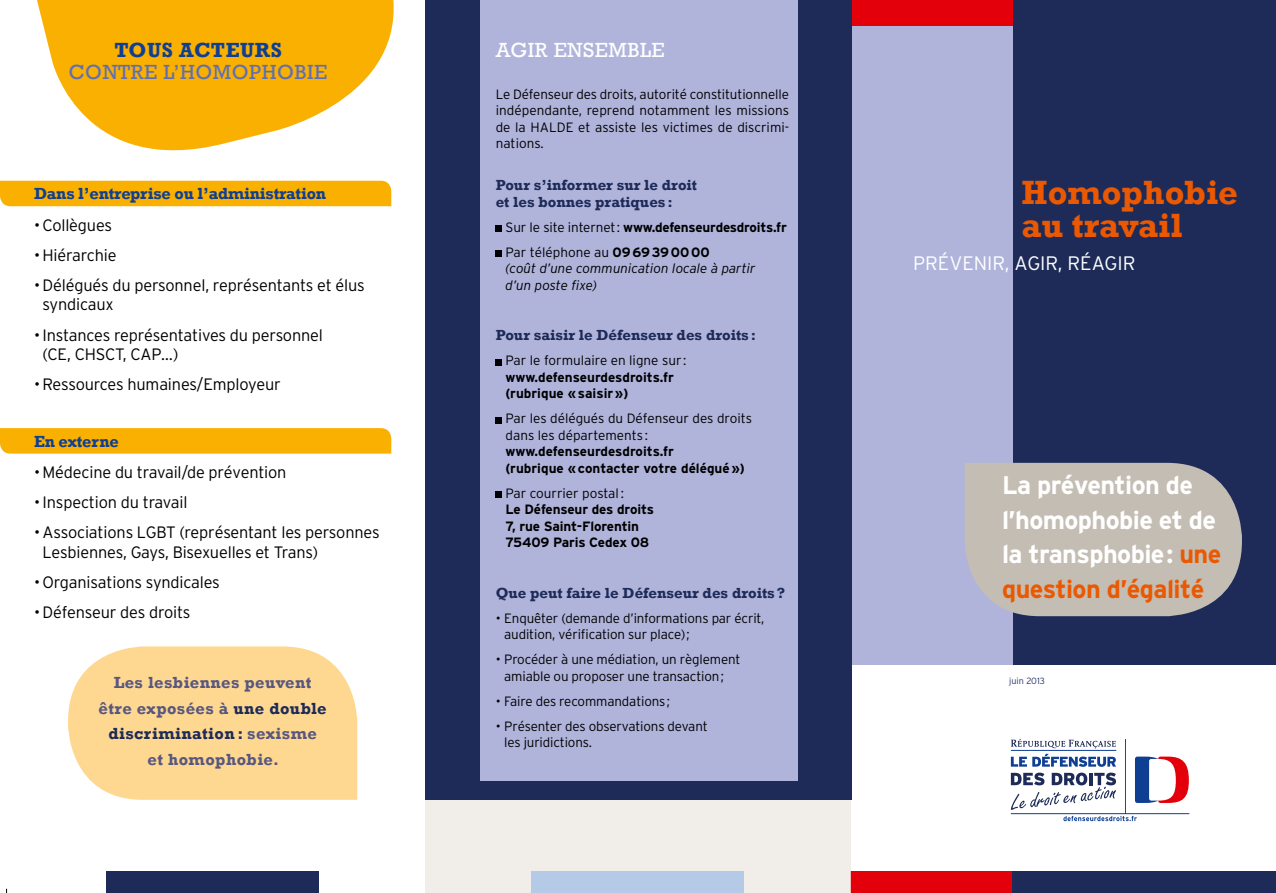
<style>
.page{position:relative;width:1276px;height:893px;background:#fff}
.page>*{position:absolute;margin:0;border:0;box-sizing:border-box;transform-origin:0 0}
.t1{font:700 34.5px/33px "Rockwell";color:#ea5901}
.t2{font:700 25.5px/34.5px "Interstate";letter-spacing:-.02em;color:#fff}
.Tittre_dans_bulle{font:21px/22.5px "Rockwell";letter-spacing:.025em;color:#5f6fb4;text-align:center}
.t3{font:21px "Rockwell";letter-spacing:.025em;color:#fff}
.t4{font:300 19.5px "Interstate";color:#fff}
.t5{font:300 16.5px/19.5px "Interstate";letter-spacing:-.01em;color:#000}
.Tittre_dans_bulle-2{font:700 16.5px/25.5px "Rockwell";letter-spacing:.025em;color:#59577e;text-align:center}
.sous-titre{font:700 16.5px "Rockwell";letter-spacing:-.01em;color:#0f3f93}
.texte_courant{font:700 15px/16.5px "Rockwell";color:#1e2b58}
.texte_courant-2{font:300 13.5px/16.5px "Interstate";letter-spacing:-.01em;color:#000}
.texte_courant-3{font:700 13.5px/16.5px "Interstate";letter-spacing:-.01em;color:#000}
.texte_courant-4{font:italic 300 13.5px/16.5px "Interstate";color:#000}
.t6{font:300 9px "Interstate";color:#26356c}
.s1{font-weight:700;color:#0f3f93}
.s2{color:#1e2b58}
.s3{font-weight:300}
.s4{font-style:normal}
.s5{font-weight:700;font-style:normal}
.s6{color:#ea5901}
</style>
<div class="page">
<div style="left:850px;top:0;width:426px;height:664px;background:#1e2b58"></div>
<div style="left:825px;top:0;width:187px;height:664px;background:#b0b4db"></div>
<div style="left:850px;top:872px;width:284px;height:21px;background:#e3000b"></div>
<div style="left:1012px;top:872px;width:264px;height:21px;background:#1e2b58"></div>
<div style="left:434px;top:0;width:578px;height:26px;background:#e3000b"></div>
<div style="left:425px;top:20px;width:425px;height:873px;background:#eeeae5"></div>
<div style="left:531px;top:872px;width:213px;height:21px;background:#b5cae6"></div>
<div style="left:425px;top:0;width:427px;height:800px;background:#1e2b58"></div>
<div style="left:480px;top:0;width:318px;height:781px;background:#b0b4db"></div>
<div style="left:496px;top:225px;width:6px;height:7px;background:#000"></div>
<div style="left:496px;top:250px;width:6px;height:7px;background:#000"></div>
<svg style="left:496px;top:359px;width:6px;height:6px"></svg>
<svg style="left:496px;top:417px;width:6px;height:6px"></svg>
<div style="left:496px;top:491px;width:6px;height:7px;background:#000"></div>
<svg style="left:68px;top:646px;width:289px;height:154px;background:#fedb99"></svg>
<svg style="left:964px;top:463px;width:278px;height:153px;background:#bab5af"></svg>
<div style="left:106px;top:872px;width:213px;height:21px;background:#1e2b58"></div>
<svg style="left:37px;top:0;width:357px;height:151px;fill:#f9b000"></svg>
<div style="left:0;top:181px;width:391px;height:25px;background:#f9b000"></div>
<svg style="left:0;top:428px;width:391px;height:26px;background:#f9b105"></svg>
<hr style="left:1125px;top:739px;width:1px;height:75px;background:#e3000b">
<svg style="left:1135px;top:757px;width:53px;height:46px"></svg>
<svg style="left:1011px;top:754px;width:105px;height:13px"></svg>
<svg style="left:1063px;top:816px;width:73px;height:5px"></svg>
<hr style="left:1011px;top:813px;width:178px;height:1px;background:#0f3f93">
<svg style="left:1010px;top:773px;width:106px;height:37px"></svg>
<hr style="left:1011px;top:750px;width:105px;height:1px;background:#0f3f93">
<svg style="left:1011px;top:739px;width:105px;height:9px"></svg>
<p class="Tittre_dans_bulle" style="left:69px;top:39px;width:260px"><span class="s1">TOUS ACTEURS<br></span>CONTRE L’HOMOPHOBIE</p>
<p class="sous-titre" style="left:34px;top:184px;width:294px">Dans l’entreprise ou l’administration</p>
<p class="t5" style="left:34px;top:215px;width:80px">• Collègues</p>
<p class="t5" style="left:34px;top:245px;width:84px">• Hiérarchie</p>
<p class="t5" style="left:43px;top:275px;width:324px;text-indent:-9px">• Délégués du personnel, représentants et élus syndicaux</p>
<p class="t5" style="left:43px;top:325px;width:282px;text-indent:-9px">• Instances représentatives du personnel (CE, CHSCT, CAP…)</p>
<p class="t5" style="left:34px;top:374px;width:248px">• Ressources humaines/Employeur</p>
<p class="sous-titre" style="left:34px;top:431px;width:86px">En externe</p>
<p class="t5" style="left:34px;top:462px;width:254px">• Médecine du travail/de prévention</p>
<p class="t5" style="left:34px;top:492px;width:155px">• Inspection du travail</p>
<p class="t5" style="left:43px;top:523px;width:339px;text-indent:-9px">• Associations LGBT (représentant les personnes<br>Lesbiennes, Gays, Bisexuelles et Trans)</p>
<p class="t5" style="left:34px;top:572px;width:187px">• Organisations syndicales</p>
<p class="t5" style="left:34px;top:602px;width:158px">• Défenseur des droits</p>
<p class="Tittre_dans_bulle-2" style="left:99px;top:670px;width:230px">Les lesbiennes peuvent être exposées à <span class="s2">une double discrimination :</span> sexisme et homophobie.</p>
<p class="t3" style="left:496px;top:38px;width:170px">AGIR ENSEMBLE</p>
<p class="texte_courant-2" style="left:496px;top:86px;width:295px;text-align:justify">Le Défenseur des droits, autorité constitutionnelle indépendante, reprend notamment les missions de la HALDE et assiste les victimes de discrimi&shy;nations.</p>
<p class="texte_courant" style="left:496px;top:177px;width:203px">Pour s’informer sur le droit et les bonnes pratiques:</p>
<p class="texte_courant-3" style="left:505px;top:219px;width:283px"><span class="s3">Sur le site internet:</span> www.defenseurdesdroits.fr</p>
<p class="texte_courant-4" style="left:505px;top:244px;width:252px"><span class="s4">Par téléphone au</span> <span class="s5">0969390000<br></span>(coût d’une communication locale à partir d’un poste fixe)</p>
<p class="texte_courant" style="left:496px;top:327px;width:262px">Pour saisir le Défenseur des droits:</p>
<p class="texte_courant-3" style="left:505px;top:352px;width:182px"><span class="s3">Par le formulaire en ligne sur : </span>www.defenseurdesdroits.fr (rubrique «saisir»)</p>
<p class="texte_courant-3" style="left:505px;top:410px;width:248px"><span class="s3">Par les délégués du Défenseur des droits dans les départements : </span>www.defenseurdesdroits.fr<br>(rubrique «contacter votre délégué»)</p>
<p class="texte_courant-3" style="left:505px;top:485px;width:150px"><span class="s3">Par courrier postal:<br></span>Le Défenseur des droits<br>7, rue Saint-Florentin<br>75409 Paris Cedex 08</p>
<p class="texte_courant" style="left:496px;top:584px;width:291px">Que peut faire le Défenseur des droits?</p>
<p class="texte_courant-2" style="left:504px;top:610px;width:262px;text-indent:-9px">• Enquêter (demande d’informations par écrit, audition, vérification sur place);</p>
<p class="texte_courant-2" style="left:496px;top:651px;width:246px;text-align:center">• Procéder à une médiation, un règlement amiable ou proposer une transaction;</p>
<p class="texte_courant-2" style="left:496px;top:693px;width:176px">• Faire des recommandations;</p>
<p class="texte_courant-2" style="left:504px;top:718px;width:205px;text-indent:-9px">• Présenter des observations devant les juridictions.</p>
<p class="t1" style="left:1021px;top:175px;width:218px">Homophobie au travail</p>
<p class="t4" style="left:913px;top:251px;width:224px">PRÉVENIR, AGIR, RÉAGIR</p>
<p class="t2" style="left:1002px;top:468px;width:221px">La prévention de l’homophobie et de la transphobie: <span class="s6">une question d’égalité</span></p>
<p class="t6" style="left:1009px;top:675px;width:37px">juin 2013</p>
</div>
